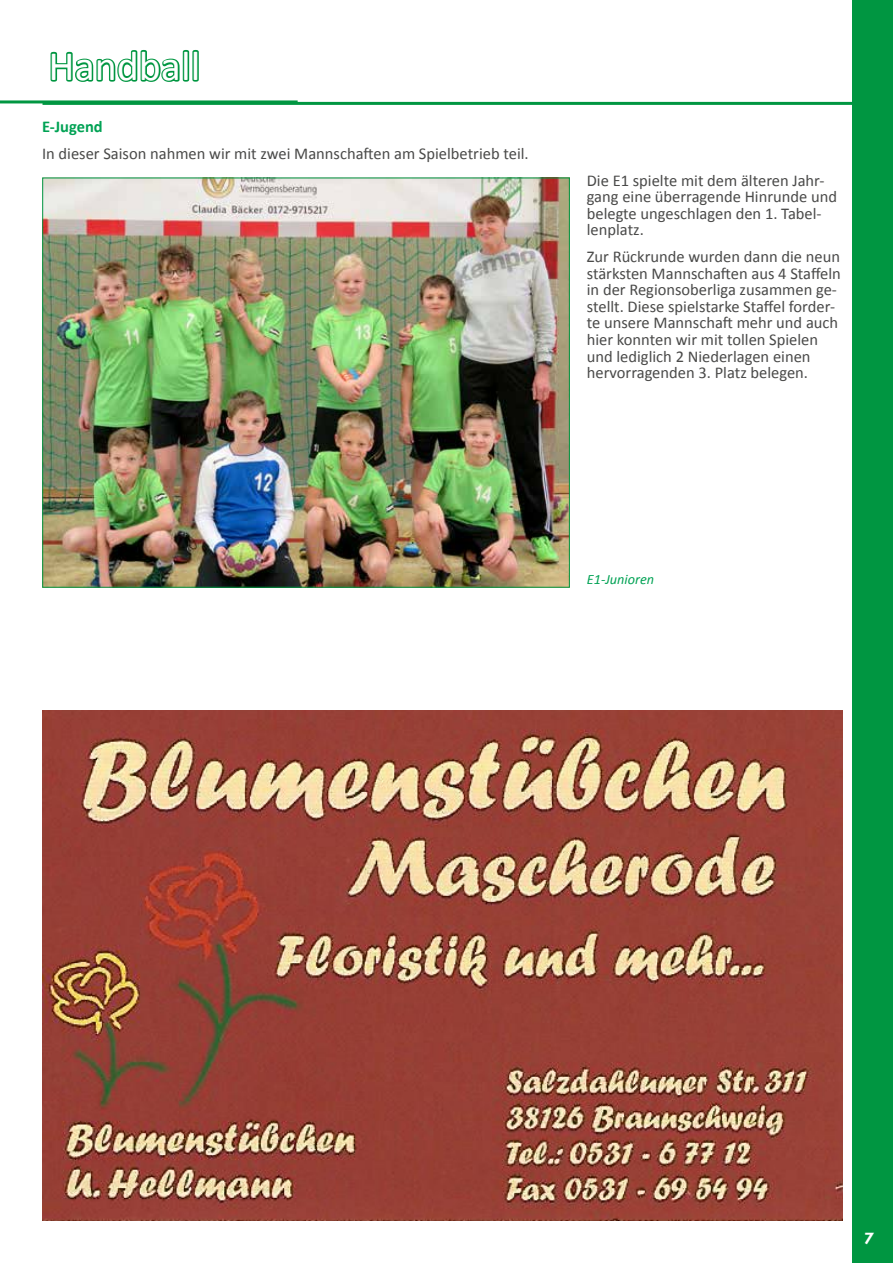
<style>
.page{position:relative;width:893px;height:1263px;background:#fff}
.page>*{position:absolute;margin:0;border:0;box-sizing:border-box;transform-origin:0 0}
.t1{font:42px "Calibri";color:#fff}
.t2{font:700 18px "Tw Cen";color:#fff}
.t3{font:16.5px/16.5px "Calibri";color:#4a4a49}
.t4{font:700 16.5px "Calibri";color:#00a254}
.t5{font:italic 14.25px "Calibri";color:#00a254}
</style>
<div class="page">
<div style="left:852px;top:0;width:41px;height:1263px;background:#009641"></div>
<hr style="left:0;top:100px;width:298px;height:3px;background:#009641">
<hr style="left:43px;top:102px;width:819px;height:3px;background:#009641">
<svg style="left:50px;top:50px;width:149px;height:32px"></svg>
<img style="left:42px;top:710px;width:800px;height:510px">
<img style="left:44px;top:180px;width:524px;height:406px">
<h1 class="t1" style="left:49px;top:40px;width:153px">Handball</h1>
<p class="t4" style="left:42px;top:116px;width:62px">E-Jugend</p>
<p class="t3" style="left:42px;top:145px;width:488px">In dieser Saison nahmen wir mit zwei Mannschaften am Spielbetrieb teil.</p>
<p class="t3" style="left:587px;top:172px;width:252px">Die E1 spielte mit dem älteren Jahr&shy;gang eine überragende Hinrunde und belegte ungeschlagen den 1. Tabel&shy;lenplatz.</p>
<p class="t3" style="left:587px;top:249px;width:256px">Zur Rückrunde wurden dann die neun stärksten Mannschaften aus 4 Staffeln in der Regionsoberliga zusammen ge&shy;stellt. Diese spielstarke Staffel forder&shy;te unsere Mannschaft mehr und auch hier konnten wir mit tollen Spielen und lediglich 2 Niederlagen einen hervorragenden 3. Platz belegen.</p>
<p class="t5" style="left:587px;top:569px;width:69px">E1-Junioren</p>
<p class="t2" style="left:865px;top:1228px;width:11px">7</p>
</div>
